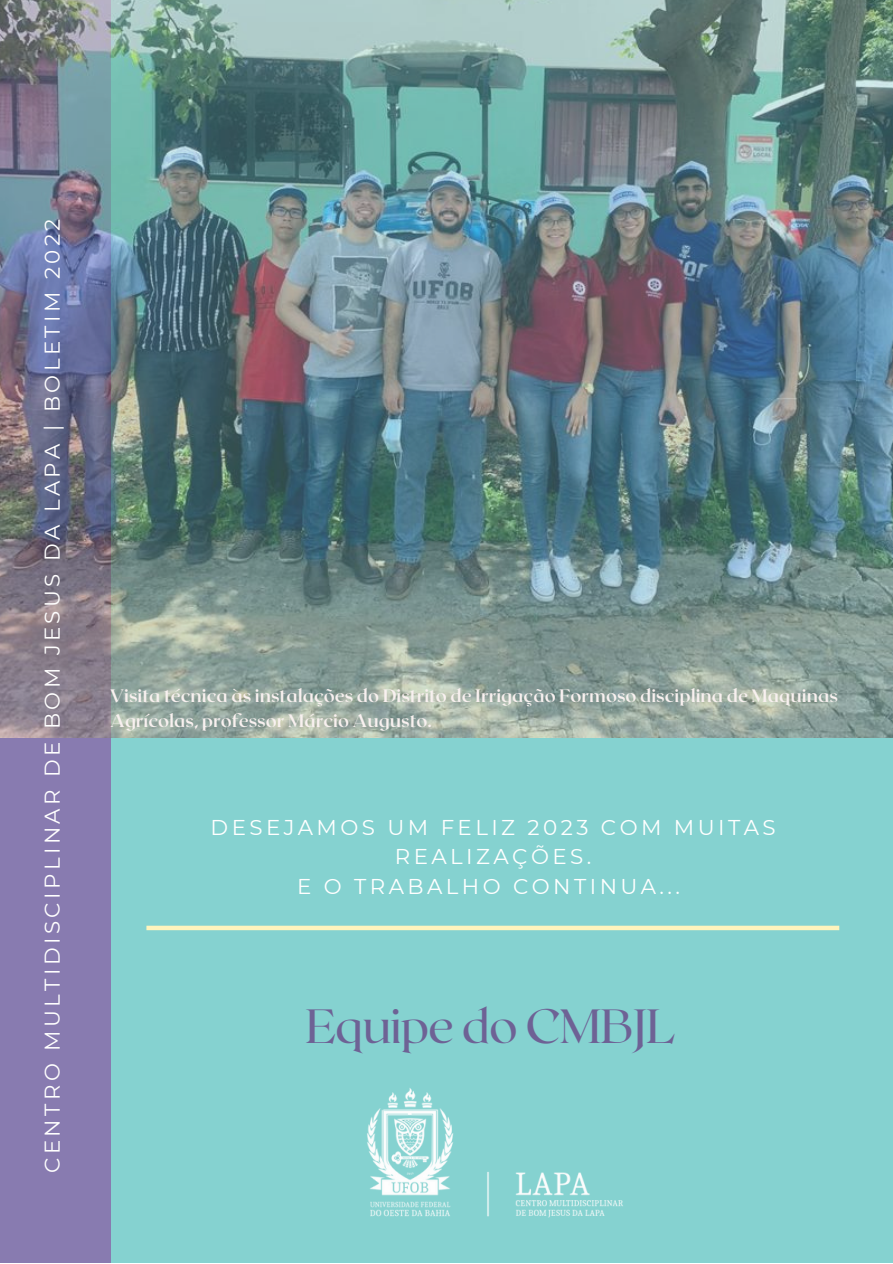
<style>
.page{position:relative;width:893px;height:1264px;background:#fff}
.page>*{position:absolute;margin:0;border:0;box-sizing:border-box;transform-origin:0 0}
.t1{font:48px "Roxborough CF";letter-spacing:-.02em;color:#6e6295}
.t2{font:21.45px/29.2px "Montserrat";letter-spacing:.16em;color:#fff;text-align:center}
.t3{font:21.3px "Montserrat";letter-spacing:.16em;color:#fff}
.t4{font:700 18px/24.8px "Roxborough CF";color:#f9f1f0}
</style>
<div class="page">
<div style="left:0;top:0;width:892px;height:1262px;background:#85d2d0"></div>
<div style="left:0;top:0;width:110px;height:1262px;background:#887bb0"></div>
<div style="left:146px;top:925px;width:693px;height:5px;background:#fff4bd"></div>
<img style="left:0;top:0;width:892px;height:737px">
<img style="left:367px;top:1088px;width:256px;height:130px">
<p class="t3" style="left:39px;top:1173px;width:956px;rotate:-90deg">CENTRO MULTIDISCIPLINAR DE BOM JESUS DA LAPA | BOLETIM 2022</p>
<p class="t4" style="left:110px;top:682px;width:729px">Visita técnica às instalações do Distrito de Irrigação Formoso disciplina de Maquinas<br>Agrícolas, professor Márcio Augusto.</p>
<p class="t2" style="left:210px;top:812px;width:566px">DESEJAMOS UM FELIZ 2023 COM MUITAS<br>REALIZAÇÕES.<br>E O TRABALHO CONTINUA...</p>
<h1 class="t1" style="left:305px;top:995px;width:371px">Equipe do CMBJL</h1>
</div>
